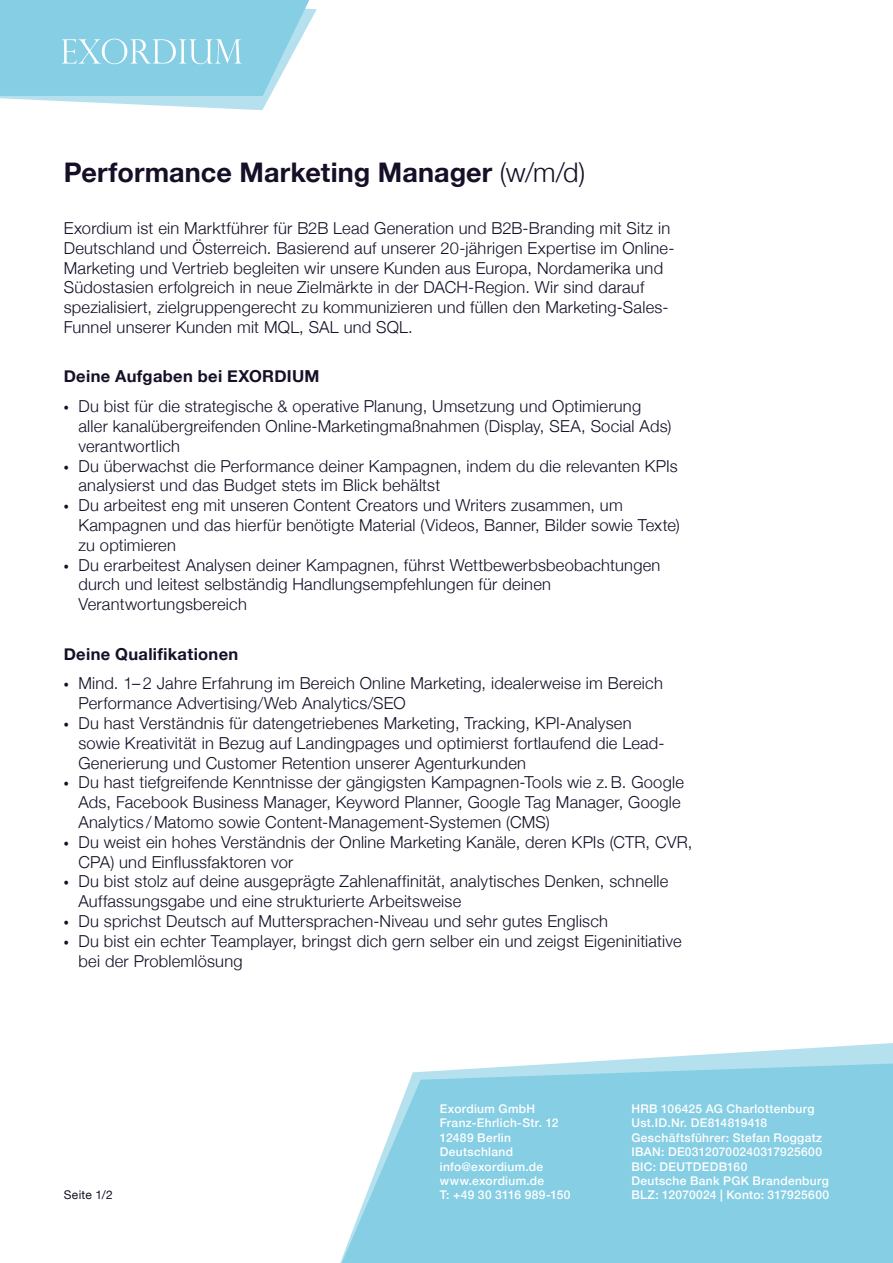
<style>
.page{position:relative;width:893px;height:1263px;background:#fff}
.page>*{position:absolute;margin:0;border:0;box-sizing:border-box;transform-origin:0 0}
.t1{font:700 27px "Helvetica Neue";letter-spacing:.005em;color:#160f27}
.t2{font:300 16.5px/19.8px "Helvetica Neue";letter-spacing:.015em;color:#160f27}
.t3{font:700 16.5px "Helvetica Neue";letter-spacing:.02em;color:#160f27}
.t4{font:500 12px/14.4px "Helvetica Neue";letter-spacing:.025em;color:#fff}
.t5{font:12px "Helvetica Neue";letter-spacing:.025em;color:#160f27}
.s1{font-weight:300}
.s2{font-family:"Source Sans Pro";font-weight:400}
</style>
<div class="page">
<svg style="left:340px;top:1043px;width:553px;height:220px"></svg>
<svg style="left:342px;top:1063px;width:551px;height:200px;background:#8fd2e6"></svg>
<svg style="left:0;top:0;width:317px;height:110px;background:#9bd7e8"></svg>
<h1 class="t1" style="left:64px;top:151px;width:523px">Performance Marketing Manager <span class="s1">(w/m/d)</span></h1>
<p class="t2" style="left:64px;top:217px;width:612px">Exordium ist ein Marktführer für B2B Lead Generation und B2B-Branding mit Sitz in Deutschland und Österreich. Basierend auf unserer 20-jährigen Expertise im Online-Marketing und Vertrieb begleiten wir unsere Kunden aus Europa, Nordamerika und Südostasien erfolgreich in neue Zielmärkte in der DACH-Region. Wir sind darauf spezialisiert, zielgruppengerecht zu kommunizieren und füllen den Marketing-Sales-Funnel unserer Kunden mit MQL, SAL und SQL.</p>
<p class="t3" style="left:64px;top:364px;width:257px">Deine Aufgaben bei EXORDIUM</p>
<p class="t2" style="left:78px;top:395px;width:594px;text-indent:-15px"><span class="s2">•</span> Du bist für die strategische &amp; operative Planung, Umsetzung und Optimierung aller kanalübergreifenden Online-Marketingmaßnahmen (Display, SEA, Social Ads) verantwortlich</p>
<p class="t2" style="left:78px;top:455px;width:601px;text-indent:-15px"><span class="s2">•</span> Du überwachst die Performance deiner Kampagnen, indem du die relevanten KPIs analysierst und das Budget stets im Blick behältst</p>
<p class="t2" style="left:78px;top:494px;width:603px;text-indent:-15px"><span class="s2">•</span> Du arbeitest eng mit unseren Content Creators und Writers zusammen, um<br>Kampagnen und das hierfür benötigte Material (Videos, Banner, Bilder sowie Texte) zu optimieren</p>
<p class="t2" style="left:78px;top:554px;width:583px;text-indent:-15px"><span class="s2">•</span> Du erarbeitest Analysen deiner Kampagnen, führst Wettbewerbsbeobachtungen durch und leitest selbständig Handlungsempfehlungen für deinen<br>Verantwortungsbereich</p>
<p class="t3" style="left:64px;top:641px;width:176px">Deine Qualifikationen</p>
<p class="t2" style="left:78px;top:672px;width:586px;text-indent:-15px"><span class="s2">•</span> Mind. 1– 2 Jahre Erfahrung im Bereich Online Marketing, idealerweise im Bereich<br>Performance Advertising/Web Analytics/SEO</p>
<p class="t2" style="left:78px;top:712px;width:588px;text-indent:-15px"><span class="s2">•</span> Du hast Verständnis für datengetriebenes Marketing, Tracking, KPI-Analysen sowie Kreativität in Bezug auf Landingpages und optimierst fortlaufend die Lead-<br>Generierung und Customer Retention unserer Agenturkunden</p>
<p class="t2" style="left:78px;top:771px;width:607px;text-indent:-15px"><span class="s2">•</span> Du hast tiefgreifende Kenntnisse der gängigsten Kampagnen-Tools wie z.B. Google<br>Ads, Facebook Business Manager, Keyword Planner, Google Tag Manager, Google<br>Analytics / Matomo sowie Content-Management-Systemen (CMS)</p>
<p class="t2" style="left:78px;top:831px;width:615px;text-indent:-15px"><span class="s2">•</span> Du weist ein hohes Verständnis der Online Marketing Kanäle, deren KPIs (CTR, CVR,<br>CPA) und Einflussfaktoren vor</p>
<p class="t2" style="left:78px;top:870px;width:591px;text-indent:-15px"><span class="s2">•</span> Du bist stolz auf deine ausgeprägte Zahlenaffinität, analytisches Denken, schnelle<br>Auffassungsgabe und eine strukturierte Arbeitsweise</p>
<p class="t2" style="left:64px;top:910px;width:546px"><span class="s2">•</span> Du sprichst Deutsch auf Muttersprachen-Niveau und sehr gutes Englisch</p>
<p class="t2" style="left:78px;top:930px;width:605px;text-indent:-15px"><span class="s2">•</span> Du bist ein echter Teamplayer, bringst dich gern selber ein und zeigst Eigeninitiative bei der Problemlösung</p>
<p class="t4" style="left:440px;top:1100px;width:120px">Exordium GmbH<br>Franz-Ehrlich-Str. 12<br>12489 Berlin<br>Deutschland info@exordium.de www.exordium.de</p>
<p class="t5" style="left:64px;top:1186px;width:50px">Seite 1/2</p>
<p class="t4" style="left:440px;top:1187px;width:132px">T: +49 30 3116 989-150</p>
<p class="t4" style="left:631px;top:1100px;width:199px">HRB 106425 AG Charlottenburg<br>Ust.ID.Nr. DE814819418<br>Geschäftsführer: Stefan Roggatz<br>IBAN: DE03120700240317925600<br>BIC: DEUTDEDB160<br>Deutsche Bank PGK Brandenburg<br>BLZ: 12070024 | Konto: 317925600</p>
</div>
